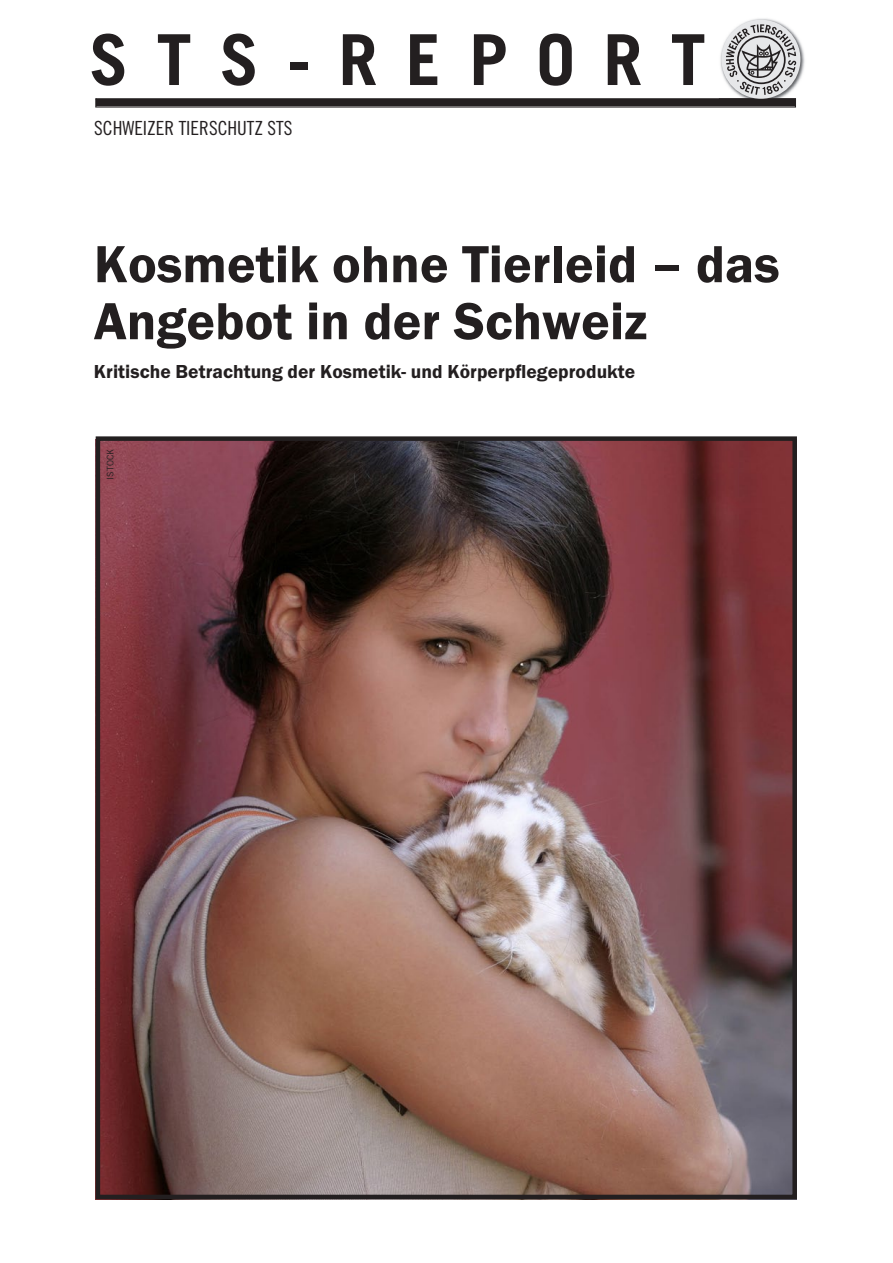
<style>
.page{position:relative;width:893px;height:1263px;background:#fff}
.page>*{position:absolute;margin:0;border:0;box-sizing:border-box;transform-origin:0 0}
.t1{font:700 70.35px "Trade Gothic";letter-spacing:.4em;color:#231f20}
.t2{font:600 54px/57px "Franklin Got Itc T";color:#231f20}
.t3{font:600 19.5px "Franklin Got Itc T";letter-spacing:.005em;color:#231f20}
.t4{font:19.5px "Trade Gothic Cond Eighteen";color:#231f20}
.t5{font:9px "Trade Gothic";color:#231f20}
</style>
<div class="page">
<img style="left:742px;top:18px;width:63px;height:68px">
<div style="left:721px;top:20px;width:79px;height:79px;background:#e6e7e9;border-radius:50%"></div>
<svg style="left:95px;top:24px;width:701px;height:84px"></svg>
<img style="left:101px;top:441px;width:691px;height:753px">
<div style="left:96px;top:436px;width:701px;height:763px;border:4px solid #231f20"></div>
<h1 class="t1" style="left:89px;top:17px;width:618px">STS-REPORT</h1>
<p class="t4" style="left:94px;top:117px;width:200px">SCHWEIZER TIERSCHUTZ STS</p>
<h2 class="t2" style="left:94px;top:235px;width:687px">Kosmetik ohne Tierleid – das<br>Angebot in der Schweiz</h2>
<p class="t3" style="left:94px;top:360px;width:543px">Kritische Betrachtung der Kosmetik- und Körperpflegeprodukte</p>
<p class="t5" style="left:105px;top:480px;width:33px;rotate:-90deg">ISTOCK</p>
</div>
